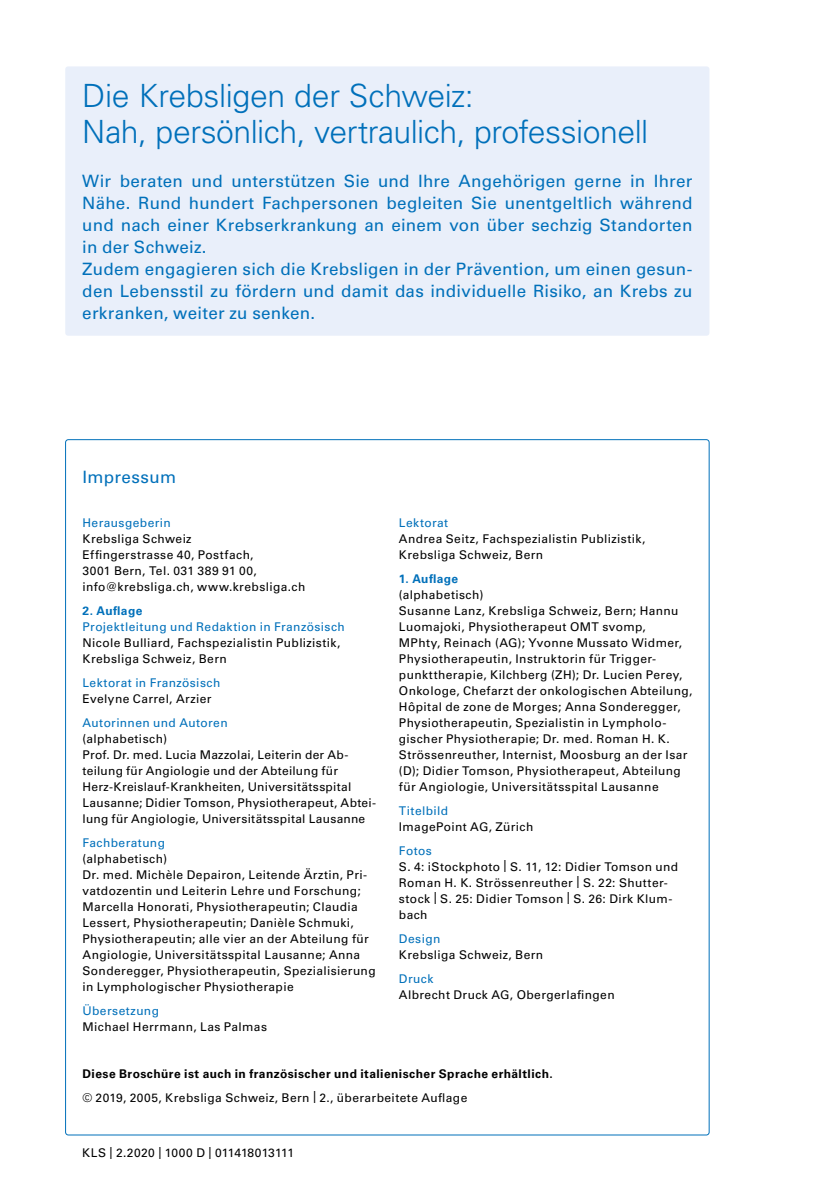
<style>
.page{position:relative;width:840px;height:1191px;background:#fff}
.page>*{position:absolute;margin:0;border:0;box-sizing:border-box;transform-origin:0 0}
.t1{font:300 32px/36px "Univers LT Std";letter-spacing:-.015em;color:#0070ba}
.t2{font:17px/22px "Univers LT Std";letter-spacing:.015em;color:#0070ba}
.t3{font:12px/16px "Univers LT Std";letter-spacing:.03em;color:#000}
.t4{font:12px "Univers LT Std";letter-spacing:.035em;color:#0070ba}
.t5{font:700 12px "Univers LT Std";letter-spacing:.035em;color:#000}
.t6{font:12px "Univers LT Std";letter-spacing:.01em;color:#000}
.t7{font:700 12px "Univers LT Std";letter-spacing:.03em;color:#0070ba}
</style>
<div class="page">
<div style="left:65px;top:66px;width:644px;height:270px;background:#e9effa;border-radius:3px"></div>
<h1 class="t1" style="left:82px;top:77px;width:567px">Die Krebsligen der Schweiz:<br>Nah, persönlich, vertraulich, professionell</h1>
<p class="t2" style="left:82px;top:170px;width:611px">Wir beraten und unterstützen Sie und Ihre Angehörigen gerne in Ihrer Nähe. Rund hundert Fachpersonen begleiten Sie unentgeltlich während und nach einer Krebserkrankung an einem von über sechzig Standorten in der Schweiz.<br>Zudem engagieren sich die Krebsligen in der Prävention, um einen gesun&shy;den Lebensstil zu fördern und damit das individuelle Risiko, an Krebs zu erkranken, weiter zu senken.</p>
<h2 class="t2" style="left:82px;top:466px;width:95px">Impressum</h2>
<p class="t4" style="left:82px;top:515px;width:90px">Herausgeberin</p>
<p class="t3" style="left:82px;top:530px;width:224px">Krebsliga Schweiz<br>Effingerstrasse 40, Postfach,<br>3001 Bern, Tel. 031 389 91 00, info@krebsliga.ch, www.krebsliga.ch</p>
<p class="t7" style="left:82px;top:603px;width:61px">2. Auflage</p>
<p class="t4" style="left:82px;top:619px;width:264px">Projektleitung und Redaktion in Französisch</p>
<p class="t3" style="left:82px;top:634px;width:259px">Nicole Bulliard, Fachspezialistin Publizistik,<br>Krebsliga Schweiz, Bern</p>
<p class="t4" style="left:82px;top:675px;width:139px">Lektorat in Französisch</p>
<p class="t3" style="left:82px;top:690px;width:130px">Evelyne Carrel, Arzier</p>
<p class="t4" style="left:82px;top:715px;width:147px">Autorinnen und Autoren</p>
<p class="t3" style="left:82px;top:730px;width:295px">(alphabetisch)<br>Prof. Dr. med. Lucia Mazzolai, Leiterin der Ab&shy;teilung für Angiologie und der Abteilung für Herz-Kreislauf-Krankheiten, Universitätsspital Lausanne; Didier Tomson, Physiotherapeut, Abtei&shy;lung für Angiologie, Universitätsspital Lausanne</p>
<p class="t4" style="left:82px;top:835px;width:84px">Fachberatung</p>
<p class="t3" style="left:82px;top:850px;width:294px">(alphabetisch)<br>Dr. med. Michèle Depairon, Leitende Ärztin, Pri&shy;vatdozentin und Leiterin Lehre und Forschung; Marcella Honorati, Physiotherapeutin; Claudia Lessert, Physiotherapeutin; Danièle Schmuki, Physiotherapeutin; alle vier an der Abteilung für Angiologie, Universitätsspital Lausanne; Anna Sonderegger, Physiotherapeutin, Spezialisierung in Lymphologischer Physiotherapie</p>
<p class="t4" style="left:82px;top:1003px;width:78px">Übersetzung</p>
<p class="t3" style="left:82px;top:1018px;width:186px">Michael Herrmann, Las Palmas</p>
<p class="t4" style="left:399px;top:515px;width:51px">Lektorat</p>
<p class="t3" style="left:399px;top:530px;width:248px">Andrea Seitz, Fachspezialistin Publizistik,<br>Krebsliga Schweiz, Bern</p>
<p class="t7" style="left:399px;top:571px;width:61px">1. Auflage</p>
<p class="t3" style="left:399px;top:586px;width:295px">(alphabetisch)<br>Susanne Lanz, Krebsliga Schweiz, Bern; Hannu Luomajoki, Physiotherapeut OMT svomp,<br>MPhty, Reinach (AG); Yvonne Mussato Widmer, Physiotherapeutin, Instruktorin für Trigger&shy;punkttherapie, Kilchberg (ZH); Dr. Lucien Perey, Onkologe, Chefarzt der onkologischen Abteilung, Hôpital de zone de Morges; Anna Sonderegger, Physiotherapeutin, Spezialistin in Lympholo&shy;gischer Physiotherapie; Dr. med. Roman H. K.<br>Strössenreuther, Internist, Moosburg an der Isar (D); Didier Tomson, Physiotherapeut, Abteilung für Angiologie, Universitätsspital Lausanne</p>
<p class="t4" style="left:399px;top:803px;width:51px">Titelbild</p>
<p class="t3" style="left:399px;top:818px;width:136px">ImagePoint AG, Zürich</p>
<p class="t4" style="left:399px;top:843px;width:34px">Fotos</p>
<p class="t3" style="left:399px;top:858px;width:280px">S. 4: iStockphoto | S. 11, 12: Didier Tomson und Roman H. K. Strössenreuther | S. 22: Shutter&shy;stock | S. 25: Didier Tomson | S. 26: Dirk Klum&shy;bach</p>
<p class="t4" style="left:399px;top:931px;width:43px">Design</p>
<p class="t3" style="left:399px;top:946px;width:146px">Krebsliga Schweiz, Bern</p>
<p class="t4" style="left:399px;top:971px;width:36px">Druck</p>
<p class="t3" style="left:399px;top:986px;width:217px">Albrecht Druck AG, Obergerlafingen</p>
<p class="t5" style="left:82px;top:1066px;width:471px">Diese Broschüre ist auch in französischer und italienischer Sprache erhältlich.</p>
<p class="t3" style="left:82px;top:1089px;width:386px">© 2019, 2005, Krebsliga Schweiz, Bern | 2., überarbeitete Auflage</p>
<p class="t6" style="left:82px;top:1145px;width:213px">KLS | 2.2020 | 1000 D | 011418013111</p>
</div>
